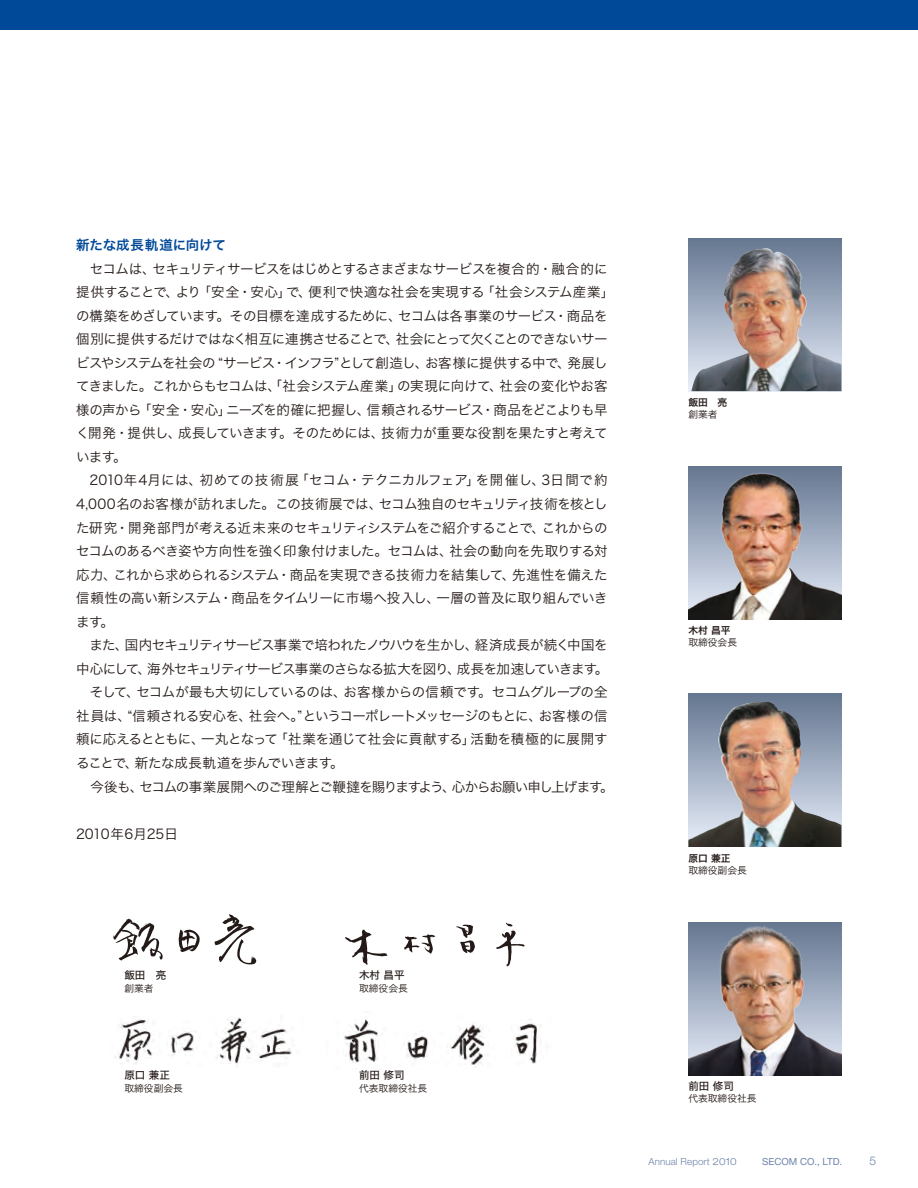
<style>
.page{position:relative;width:918px;height:1188px;background:#fff}
.page>*{position:absolute;margin:0;border:0;box-sizing:border-box;transform-origin:0 0}
.t1{font:13.5px/23.5px "Hira Kaku Pro W3";letter-spacing:-.04em;color:#231916}
.t2{font:13.5px "Hira Kaku Pro W3";color:#231916}
.t3{font:300 12px "Helvetica Neue LT Std";color:#6d82aa}
.t4{font:10.5px "Hira Kaku Std W5";color:#231916}
.t5{font:9.75px/12px "Hira Kaku Pro W3";color:#231916}
.t6{font:300 9.75px "Helvetica Neue LT Std";letter-spacing:.01em;color:#6d82aa}
.t7{font:9.75px "Helvetica Neue LT Std";color:#6d82aa}
.t8{font:9.75px/12px "Hira Kaku Pro W6";color:#231916}
.s1{font-family:"Hira Kaku Pro W6";color:#004999}
.s2{font-family:"Hira Kaku Pro W3"}
.s3{font-family:"Hira Kaku Pro W6"}
.s4{font-stretch:expanded}
</style>
<div class="page">
<div style="left:0;top:0;width:918px;height:30px;background:#004999"></div>
<svg style="left:113px;top:914px;width:143px;height:50px"></svg>
<svg style="left:456px;top:925px;width:19px;height:28px"></svg>
<svg style="left:404px;top:934px;width:31px;height:20px"></svg>
<svg style="left:345px;top:930px;width:42px;height:35px"></svg>
<svg style="left:496px;top:923px;width:29px;height:43px"></svg>
<img style="left:115px;top:1017px;width:177px;height:47px">
<img style="left:344px;top:1018px;width:197px;height:47px">
<div style="left:688px;top:238px;width:153px;height:153px;background:linear-gradient(to bottom,#647690,#e9effa)"></div>
<img style="left:691px;top:249px;width:150px;height:142px">
<div style="left:688px;top:694px;width:153px;height:153px;background:#697a93"></div>
<img style="left:688px;top:702px;width:153px;height:145px">
<img style="left:688px;top:922px;width:153px;height:153px">
<img style="left:688px;top:466px;width:153px;height:153px">
<p class="t1" style="left:76px;top:232px;width:540px"><span class="s1">新たな成長軌道に向けて<br></span>　セコムは、セキュリティサービスをはじめとするさまざまなサービスを複合的・融合的に提供することで、より「安全・安心」で、便利で快適な社会を実現する「社会システム産業」の構築をめざしています。その目標を達成するために、セコムは各事業のサービス・商品を個別に提供するだけではなく相互に連携させることで、社会にとって欠くことのできないサービスやシステムを社会の “サービス・インフラ”として創造し、お客様に提供する中で、発展してきました。これからもセコムは、「社会システム産業」の実現に向けて、社会の変化やお客様の声から「安全・安心」ニーズを的確に把握し、信頼されるサービス・商品をどこよりも早く開発・提供し、成長していきます。そのためには、技術力が重要な役割を果たすと考えています。<br>　2010年4月には、初めての技術展「セコム・テクニカルフェア」を開催し、3日間で約4,000名のお客様が訪れました。この技術展では、セコム独自のセキュリティ技術を核とした研究・開発部門が考える近未来のセキュリティシステムをご紹介することで、これからのセコムのあるべき姿や方向性を強く印象付けました。セコムは、社会の動向を先取りする対応力、これから求められるシステム・商品を実現できる技術力を結集して、先進性を備えた信頼性の高い新システム・商品をタイムリーに市場へ投入し、一層の普及に取り組んでいきます。<br>　また、国内セキュリティサービス事業で培われたノウハウを生かし、経済成長が続く中国を中心にして、海外セキュリティサービス事業のさらなる拡大を図り、成長を加速していきます。　そして、セコムが最も大切にしているのは、お客様からの信頼です。セコムグループの全社員は、“信頼される安心を、社会へ。”というコーポレートメッセージのもとに、お客様の信頼に応えるとともに、一丸となって「社業を通じて社会に貢献する」活動を積極的に展開することで、新たな成長軌道を歩んでいきます。<br>　今後も、セコムの事業展開へのご理解とご鞭撻を賜りますよう、心からお願い申し上げます。</p>
<p class="t2" style="left:76px;top:822px;width:103px">2010年6月25日</p>
<p class="t4" style="left:124px;top:967px;width:43px">飯田　亮</p>
<p class="t5" style="left:124px;top:982px;width:31px">創業者</p>
<p class="t4" style="left:124px;top:1067px;width:47px">原口 兼正</p>
<p class="t5" style="left:124px;top:1082px;width:60px">取締役副会長</p>
<p class="t4" style="left:359px;top:967px;width:47px">木村 昌平</p>
<p class="t5" style="left:359px;top:982px;width:50px">取締役会長</p>
<p class="t4" style="left:359px;top:1067px;width:47px">前田 修司</p>
<p class="t5" style="left:359px;top:1082px;width:70px">代表取締役社長</p>
<p class="t8" style="left:688px;top:396px;width:40px">飯田　亮<span class="s2">創業者</span></p>
<p class="t5" style="left:688px;top:623px;width:50px"><span class="s3">木村 昌平</span>取締役会長</p>
<p class="t5" style="left:688px;top:851px;width:60px"><span class="s3">原口 兼正<br></span>取締役副会長</p>
<p class="t4" style="left:688px;top:1078px;width:47px">前田 修司</p>
<p class="t5" style="left:688px;top:1091px;width:70px">代表取締役社長</p>
<p class="t6" style="left:649px;top:1156px;width:90px">Annual Report <span class="s4">2010</span></p>
<p class="t7" style="left:762px;top:1156px;width:82px">SECOM CO., LTD.</p>
<p class="t3" style="left:870px;top:1154px;width:8px">5</p>
</div>
